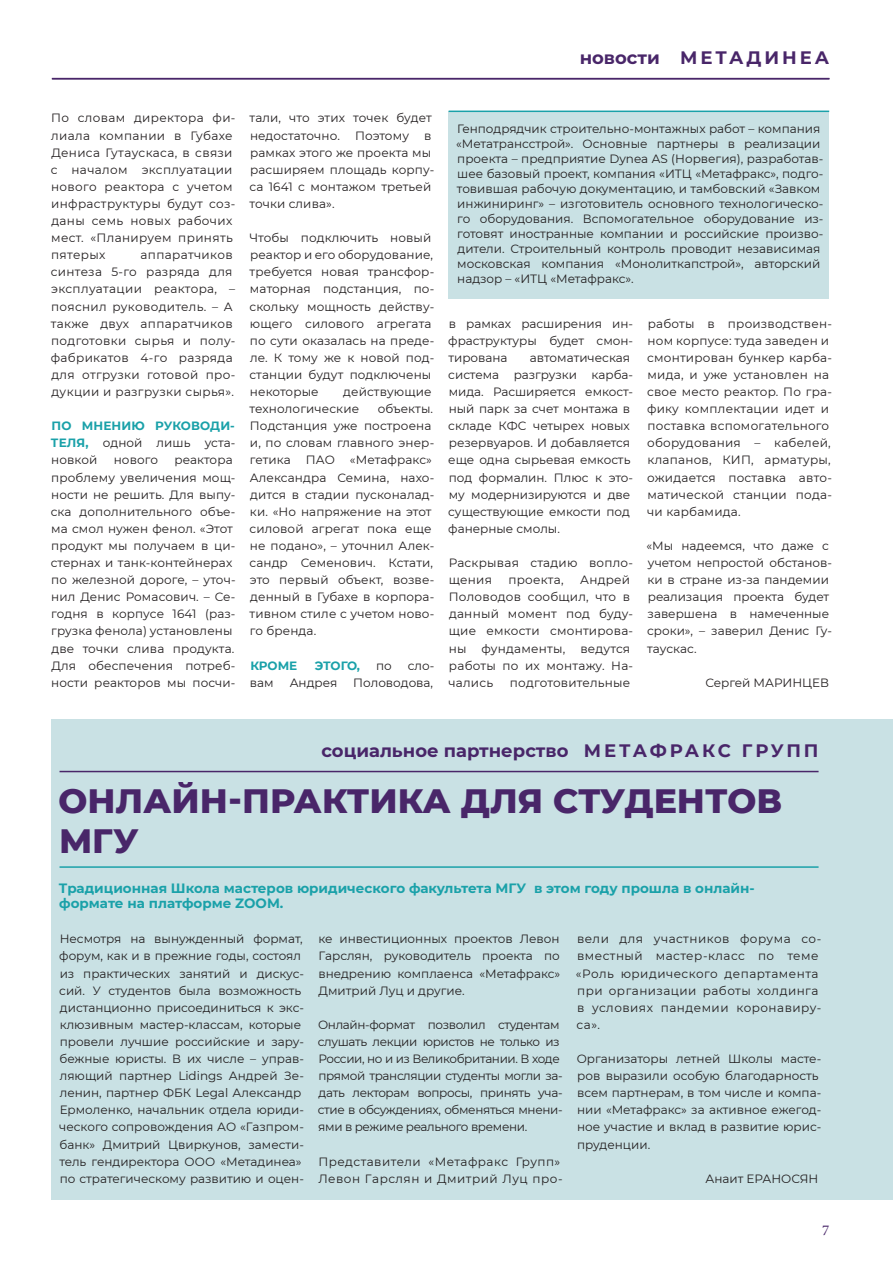
<style>
.page{position:relative;width:893px;height:1263px;background:#fff}
.page>*{position:absolute;margin:0;border:0;box-sizing:border-box;transform-origin:0 0}
.t1{font:800 34.5px/40.5px "Montserrat";color:#492669}
.t2{font:700 18px "Montserrat";color:#492669}
.t3{font:700 18px "Montserrat";letter-spacing:.08em;color:#492669}
.t4{font:15px "Minion Pro";color:#492669}
.t5{font:700 13.5px/15px "Montserrat";color:#1aa1a9}
.t6{font:12px/17.1px "Montserrat";color:#231f20}
.t7{font:12px/17.1px "Montserrat";letter-spacing:.02em;color:#231f20}
.t8{font:12px/17.1px "Montserrat";letter-spacing:.03em;color:#231f20}
.t9{font:12px/17.1px "Montserrat";letter-spacing:-.03em;color:#231f20}
.t10{font:12px/17.1px "Montserrat";letter-spacing:.04em;color:#231f20}
.t11{font:700 12px "Montserrat";letter-spacing:.005em;color:#1aa1a9}
.s1{font-weight:700;color:#1aa1a9}
</style>
<div class="page">
<hr style="left:52px;top:78px;width:778px;height:1px;background:#492669">
<div style="left:449px;top:111px;width:380px;height:188px;background:#c9e1e4"></div>
<hr style="left:449px;top:111px;width:380px;height:1px;background:#1aa1a9">
<div style="left:51px;top:719px;width:842px;height:480px;background:#c9e1e4"></div>
<hr style="left:60px;top:771px;width:759px;height:1px;background:#492669">
<hr style="left:60px;top:866px;width:759px;height:2px;background:#1aa1a9">
<h2 class="t3" style="left:580px;top:45px;width:251px">новости МЕТАДИНЕ А</h2>
<p class="t8" style="left:51px;top:109px;width:186px">По словам директора фи&shy;лиала компании в Губахе<br>Дениса Гутаускаса, в связи с началом эксплуатации нового реактора с учетом инфраструктуры будут соз&shy;даны семь новых рабочих мест. «Планируем принять пятерых</p>
<p class="t8" style="left:51px;top:246px;width:186px;text-indent:90px">аппаратчиков синтеза 5-го разряда для эксплуатации реактора, – пояснил руководитель. – А также двух аппаратчиков подготовки сырья и полу&shy;фабрикатов 4-го разряда для отгрузки готовой про&shy;дукции и разгрузки сырья».</p>
<p class="t11" style="left:52px;top:417px;width:113px">ПО МНЕНИЮ РУК</p>
<p class="t6" style="left:51px;top:417px;width:186px;text-align:justify;text-indent:130px"><span class="s1">ОВОДИ-ТЕЛЯ,</span> одной лишь уста&shy;новкой</p>
<p class="t6" style="left:51px;top:451px;width:186px;text-indent:124px">реактора проблему увеличения мощ&shy;ности не решить. Для выпу&shy;ска дополнительного объе&shy;ма смол нужен фенол. «Этот продукт мы получаем в ци&shy;стернах и танк-контейнерах по железной дороге, – уточ&shy;нил Денис Ромасович. – Се&shy;годня в корпусе 1641 (раз&shy;грузка фенола) установлены две точки слива продукта.<br>Для обеспечения потреб&shy;ности реакторов мы посчи-</p>
<p class="t6" style="left:114px;top:451px;width:46px">нового</p>
<p class="t6" style="left:250px;top:109px;width:184px">тали, что этих точек будет недостаточно.</p>
<p class="t6" style="left:355px;top:126px;width:56px">Поэтому</p>
<p class="t6" style="left:250px;top:126px;width:186px;text-indent:175px">в рамках этого же проекта мы расширяем площадь корпу&shy;са 1641 с монтажом третьей точки слива».</p>
<p class="t6" style="left:249px;top:229px;width:186px">Чтобы подключить новый реактор и его оборудование, требуется новая трансфор&shy;маторная подстанция, по&shy;скольку мощность действу&shy;ющего силового агрегата по сути оказалась на преде&shy;ле. К тому же к новой под&shy;станции будут подключены некоторые</p>
<p class="t6" style="left:250px;top:383px;width:183px;text-indent:94px">действующие технологические</p>
<p class="t6" style="left:249px;top:400px;width:186px;text-indent:128px">объекты.<br>Подстанция уже построена и, по словам главного энер&shy;гетика ПАО «Метафракс»<br>Александра Семина, нахо&shy;дится в стадии пусконалад&shy;ки. «Но напряжение на этот силовой агрегат пока еще не подано», – уточнил Алек&shy;сандр Семенович. Кстати, это первый объект, возве&shy;денный в Губахе в корпора&shy;тивном стиле с учетом ново&shy;го бренда.</p>
<p class="t11" style="left:250px;top:657px;width:47px">КРОМЕ</p>
<p class="t11" style="left:315px;top:657px;width:47px">ЭТОГО,</p>
<p class="t6" style="left:376px;top:656px;width:17px">по</p>
<p class="t6" style="left:408px;top:656px;width:28px">сло-</p>
<p class="t6" style="left:250px;top:673px;width:25px">вам</p>
<p class="t6" style="left:290px;top:673px;width:49px">Андрея</p>
<p class="t6" style="left:353px;top:673px;width:81px">Половодова,</p>
<p class="t6" style="left:456px;top:121px;width:369px;line-height:15px">Генподрядчик строительно-монтажных работ – компания «Метатрансстрой». Основные партнеры в реализации проекта – предприятие Dynea AS (Норвегия), разработав&shy;шее базовый проект, компания «ИТЦ «Метафракс», подго&shy;товившая рабочую документацию, и тамбовский «Завком инжиниринг» – изготовитель основного технологическо&shy;го оборудования. Вспомогательное оборудование из&shy;готовят иностранные компании и российские произво&shy;дители. Строительный контроль проводит независимая московская компания «Монолиткапстрой», авторский надзор – «ИТЦ «Метафракс».</p>
<p class="t6" style="left:448px;top:314px;width:186px;text-align:justify">в рамках расширения ин&shy;фраструктуры будет смон&shy;тирована</p>
<p class="t6" style="left:448px;top:349px;width:186px;text-indent:82px">автоматическая система разгрузки карба&shy;мида. Расширяется емкост&shy;ный парк за счет монтажа в складе КФС четырех новых резервуаров. И добавляется еще одна сырьевая емкость под формалин. Плюс к это&shy;му модернизируются и две существующие емкости под фанерные смолы.</p>
<p class="t7" style="left:449px;top:554px;width:186px">Раскрывая стадию вопло&shy;щения</p>
<p class="t7" style="left:448px;top:571px;width:186px;text-indent:132px">Андрей<br>Половодов сообщил, что в данный момент под буду&shy;щие емкости смонтирова&shy;ны фундаменты, ведутся работы по их монтажу. На&shy;чались</p>
<p class="t7" style="left:508px;top:571px;width:57px">проекта,</p>
<p class="t7" style="left:510px;top:673px;width:122px">подготовительные</p>
<p class="t7" style="left:647px;top:314px;width:186px">работы в производствен&shy;ном корпусе: туда заведен и смонтирован бункер карба&shy;мида, и уже установлен на свое место реактор. По гра&shy;фику комплектации идет и поставка вспомогательного оборудования – кабелей, клапанов, КИП, арматуры, ожидается поставка авто&shy;матической станции пода&shy;чи карбамида.</p>
<p class="t6" style="left:646px;top:537px;width:187px">«Мы надеемся, что даже с учетом непростой обстанов&shy;ки в стране из-за пандемии реализация проекта будет завершена в намеченные сроки», – заверил Денис Гу&shy;таускас.</p>
<p class="t6" style="left:705px;top:673px;width:125px">Сергей МАРИНЦЕВ</p>
<h2 class="t2" style="left:321px;top:738px;width:499px">социальное партнерство М ЕТ А Ф Р А К С Г РУ П П</h2>
<h1 class="t1" style="left:58px;top:778px;width:725px">Онлайн-практика для студентов<br>МГУ</h1>
<p class="t5" style="left:59px;top:880px;width:697px">Традиционная Школа мастеров юридического факультета МГУ в этом году прошла в онлайн&shy;формате на платформе ZOOM.</p>
<p class="t6" style="left:59px;top:930px;width:246px">Несмотря на вынужденный формат, форум, как и в прежние годы, состоял из практических занятий и дискус&shy;сий. У студентов была возможность дистанционно присоединиться к экс&shy;клюзивным мастер-классам, которые провели лучшие российские и зару&shy;бежные юристы. В их числе – управ&shy;ляющий партнер Lidings Андрей Зе&shy;ленин, партнер ФБК Legal Александр Ермоленко, начальник отдела юриди&shy;ческого сопровождения АО «Газпром&shy;банк» Дмитрий Цвиркунов, замести&shy;тель гендиректора ООО «Метадинеа» по стратегическому развитию и оцен-</p>
<p class="t6" style="left:318px;top:930px;width:243px;text-align:justify">ке инвестиционных проектов Левон Гарслян, руководитель проекта по внедрению комплаенса «Метафракс» Дмитрий Луц и другие.</p>
<p class="t10" style="left:576px;top:930px;width:247px">вели для участников форума со&shy;вместный мастер-класс по теме «Роль юридического департамента при организации работы холдинга в условиях пандемии коронавиру&shy;са».</p>
<p class="t6" style="left:577px;top:1050px;width:246px">Организаторы летней Школы масте&shy;ров выразили особую благодарность всем партнерам, в том числе и компа&shy;нии «Метафракс» за активное ежегод&shy;ное участие и вклад в развитие юрис&shy;пруденции.</p>
<p class="t6" style="left:705px;top:1169px;width:114px">Анаит ЕРАНОСЯН</p>
<p class="t9" style="left:318px;top:1015px;width:246px">Онлайн-формат позволил студентам слушать лекции юристов не только из России, но и из Великобритании. В ходе прямой трансляции студенты могли за&shy;дать лекторам вопросы, принять уча&shy;стие в обсуждениях, обменяться мнени&shy;ями в режиме реального времени.</p>
<p class="t10" style="left:318px;top:1152px;width:246px">Представители «Метафракс Групп»<br>Левон Гарслян и Дмитрий Луц про-</p>
<p class="t4" style="left:822px;top:1220px;width:9px">7</p>
</div>
